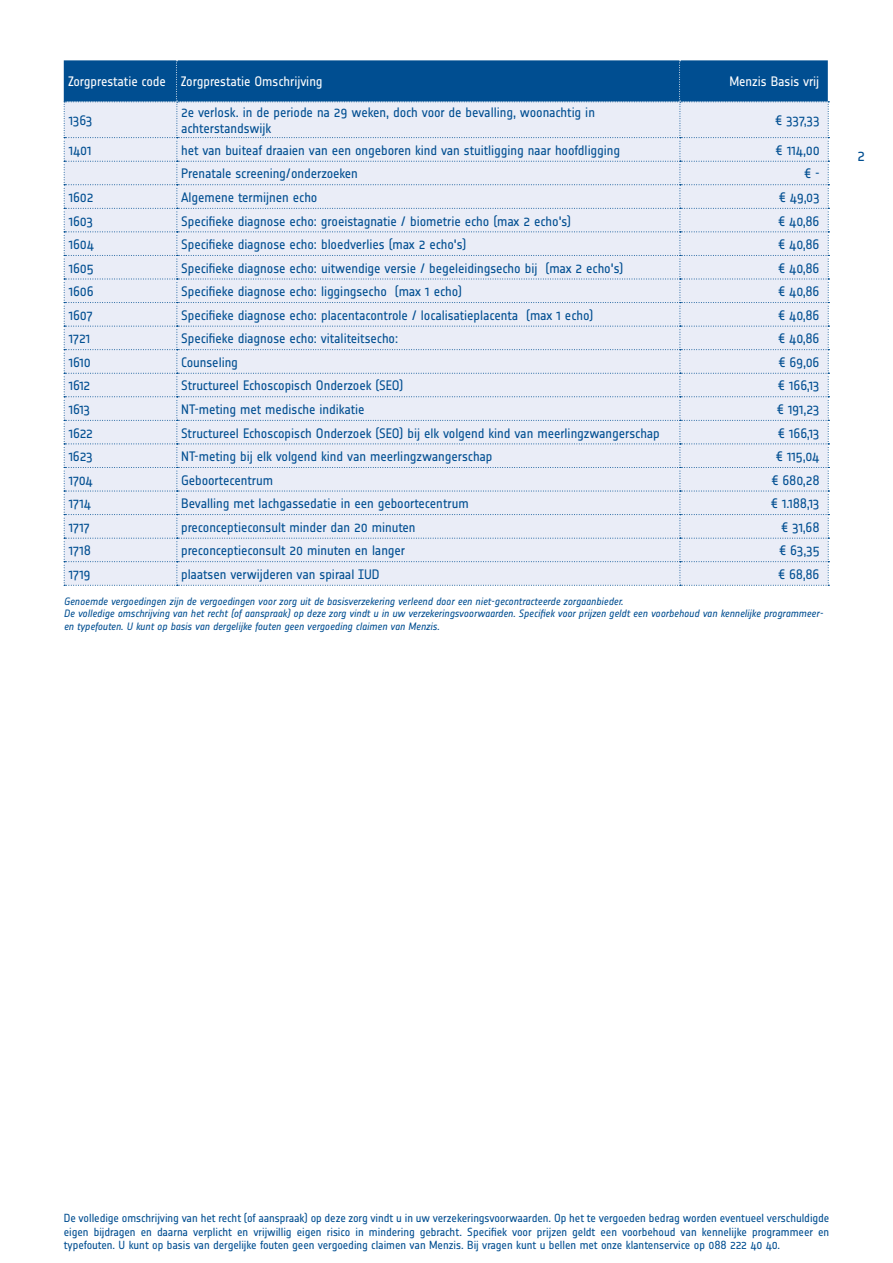
<style>
.page{position:relative;width:893px;height:1263px;background:#fff}
.page>*{position:absolute;margin:0;border:0;box-sizing:border-box;transform-origin:0 0}
.t1{font:15px "Notes";color:#004e91}
.t2{font:13.5px/16.5px "Notes";letter-spacing:-.005em;color:#004e91}
.t3{font:13.5px "Notes";letter-spacing:-.005em;color:#fff}
.t4{font:11.55px/13.8px "Notes";letter-spacing:-.005em;color:#004e91;text-align:justify}
.t5{font:italic 10.5px/12.6px "Notes";letter-spacing:-.005em;color:#004e91}
</style>
<div class="page">
<svg style="left:64px;top:60px;width:765px;height:526px;background:#d4deed"></svg>
<p class="t3" style="left:68px;top:75px;width:256px">Zorgprestatie code Zorgprestatie Omschrijving</p>
<p class="t3" style="left:729px;top:75px;width:91px">Menzis Basis vrij</p>
<p class="t2" style="left:68px;top:112px;width:26px">1363</p>
<p class="t2" style="left:181px;top:104px;width:415px">2e verlosk. in de periode na 29 weken, doch voor de bevalling, woonachtig in achterstandswijk</p>
<p class="t2" style="left:775px;top:112px;width:46px">€ 337,33</p>
<p class="t2" style="left:68px;top:142px;width:25px">1401</p>
<p class="t2" style="left:181px;top:142px;width:440px">het van buiteaf draaien van een ongeboren kind van stuitligging naar hoofdligging</p>
<p class="t2" style="left:776px;top:142px;width:46px">€ 114,00</p>
<p class="t2" style="left:181px;top:166px;width:178px">Prenatale screening/onderzoeken</p>
<p class="t2" style="left:804px;top:166px;width:17px">€ -</p>
<p class="t2" style="left:68px;top:189px;width:27px">1602</p>
<p class="t2" style="left:181px;top:189px;width:138px">Algemene termijnen echo</p>
<p class="t2" style="left:779px;top:189px;width:42px">€ 49,03</p>
<p class="t2" style="left:68px;top:213px;width:26px">1603</p>
<p class="t2" style="left:181px;top:213px;width:391px">Specifieke diagnose echo: groeistagnatie / biometrie echo (max 2 echo's)</p>
<p class="t2" style="left:778px;top:213px;width:43px">€ 40,86</p>
<p class="t2" style="left:68px;top:236px;width:27px">1604</p>
<p class="t2" style="left:181px;top:236px;width:287px">Specifieke diagnose echo: bloedverlies (max 2 echo's)</p>
<p class="t2" style="left:778px;top:236px;width:43px">€ 40,86</p>
<p class="t2" style="left:68px;top:260px;width:27px">1605</p>
<p class="t2" style="left:181px;top:260px;width:444px">Specifieke diagnose echo: uitwendige versie / begeleidingsecho bij (max 2 echo's)</p>
<p class="t2" style="left:778px;top:260px;width:43px">€ 40,86</p>
<p class="t2" style="left:68px;top:283px;width:27px">1606</p>
<p class="t2" style="left:181px;top:283px;width:282px">Specifieke diagnose echo: liggingsecho (max 1 echo)</p>
<p class="t2" style="left:778px;top:283px;width:43px">€ 40,86</p>
<p class="t2" style="left:68px;top:307px;width:26px">1607</p>
<p class="t2" style="left:181px;top:307px;width:414px">Specifieke diagnose echo: placentacontrole / localisatieplacenta (max 1 echo)</p>
<p class="t2" style="left:778px;top:307px;width:43px">€ 40,86</p>
<p class="t2" style="left:68px;top:330px;width:23px">1721</p>
<p class="t2" style="left:181px;top:330px;width:218px">Specifieke diagnose echo: vitaliteitsecho:</p>
<p class="t2" style="left:778px;top:330px;width:43px">€ 40,86</p>
<p class="t2" style="left:68px;top:354px;width:24px">1610</p>
<p class="t2" style="left:181px;top:354px;width:58px">Counseling</p>
<p class="t2" style="left:778px;top:354px;width:43px">€ 69,06</p>
<p class="t2" style="left:68px;top:378px;width:23px">1612</p>
<p class="t2" style="left:181px;top:378px;width:224px">Structureel Echoscopisch Onderzoek (SEO)</p>
<p class="t2" style="left:778px;top:378px;width:43px">€ 166,13</p>
<p class="t2" style="left:68px;top:401px;width:23px">1613</p>
<p class="t2" style="left:181px;top:401px;width:185px">NT-meting met medische indikatie</p>
<p class="t2" style="left:777px;top:401px;width:44px">€ 191,23</p>
<p class="t2" style="left:68px;top:425px;width:26px">1622</p>
<p class="t2" style="left:181px;top:425px;width:480px">Structureel Echoscopisch Onderzoek (SEO) bij elk volgend kind van meerlingzwangerschap</p>
<p class="t2" style="left:778px;top:425px;width:43px">€ 166,13</p>
<p class="t2" style="left:68px;top:448px;width:26px">1623</p>
<p class="t2" style="left:181px;top:448px;width:313px">NT-meting bij elk volgend kind van meerlingzwangerschap</p>
<p class="t2" style="left:776px;top:448px;width:45px">€ 115,04</p>
<p class="t2" style="left:68px;top:472px;width:26px">1704</p>
<p class="t2" style="left:181px;top:472px;width:94px">Geboortecentrum</p>
<p class="t2" style="left:771px;top:472px;width:50px">€ 680,28</p>
<p class="t2" style="left:68px;top:495px;width:24px">1714</p>
<p class="t2" style="left:181px;top:495px;width:289px">Bevalling met lachgassedatie in een geboortecentrum</p>
<p class="t2" style="left:771px;top:495px;width:50px">€ 1.188,13</p>
<p class="t2" style="left:68px;top:519px;width:23px">1717</p>
<p class="t2" style="left:181px;top:519px;width:236px">preconceptieconsult minder dan 20 minuten</p>
<p class="t2" style="left:781px;top:519px;width:40px">€ 31,68</p>
<p class="t2" style="left:68px;top:542px;width:24px">1718</p>
<p class="t2" style="left:181px;top:542px;width:226px">preconceptieconsult 20 minuten en langer</p>
<p class="t2" style="left:779px;top:542px;width:42px">€ 63,35</p>
<p class="t2" style="left:68px;top:566px;width:24px">1719</p>
<p class="t2" style="left:181px;top:566px;width:200px">plaatsen verwijderen van spiraal IUD</p>
<p class="t2" style="left:778px;top:566px;width:43px">€ 68,86</p>
<p class="t5" style="left:64px;top:595px;width:761px">Genoemde vergoedingen zijn de vergoedingen voor zorg uit de basisverzekering verleend door een niet-gecontracteerde zorgaanbieder.<br>De volledige omschrijving van het recht (of aanspraak) op deze zorg vindt u in uw verzekeringsvoorwaarden. Specifiek voor prijzen geldt een voorbehoud van kennelijke programmeer&shy;en typefouten. U kunt op basis van dergelijke fouten geen vergoeding claimen van Menzis.</p>
<p class="t1" style="left:857px;top:148px;width:9px">2</p>
<p class="t4" style="left:64px;top:1211px;width:767px">De volledige omschrijving van het recht (of aanspraak) op deze zorg vindt u in uw verzekeringsvoorwaarden. Op het te vergoeden bedrag worden eventueel verschuldigde eigen bijdragen en daarna verplicht en vrijwillig eigen risico in mindering gebracht. Specifiek voor prijzen geldt een voorbehoud van kennelijke programmeer en typefouten. U kunt op basis van dergelijke fouten geen vergoeding claimen van Menzis. Bij vragen kunt u bellen met onze klantenservice op 088 222 40 40.</p>
</div>
